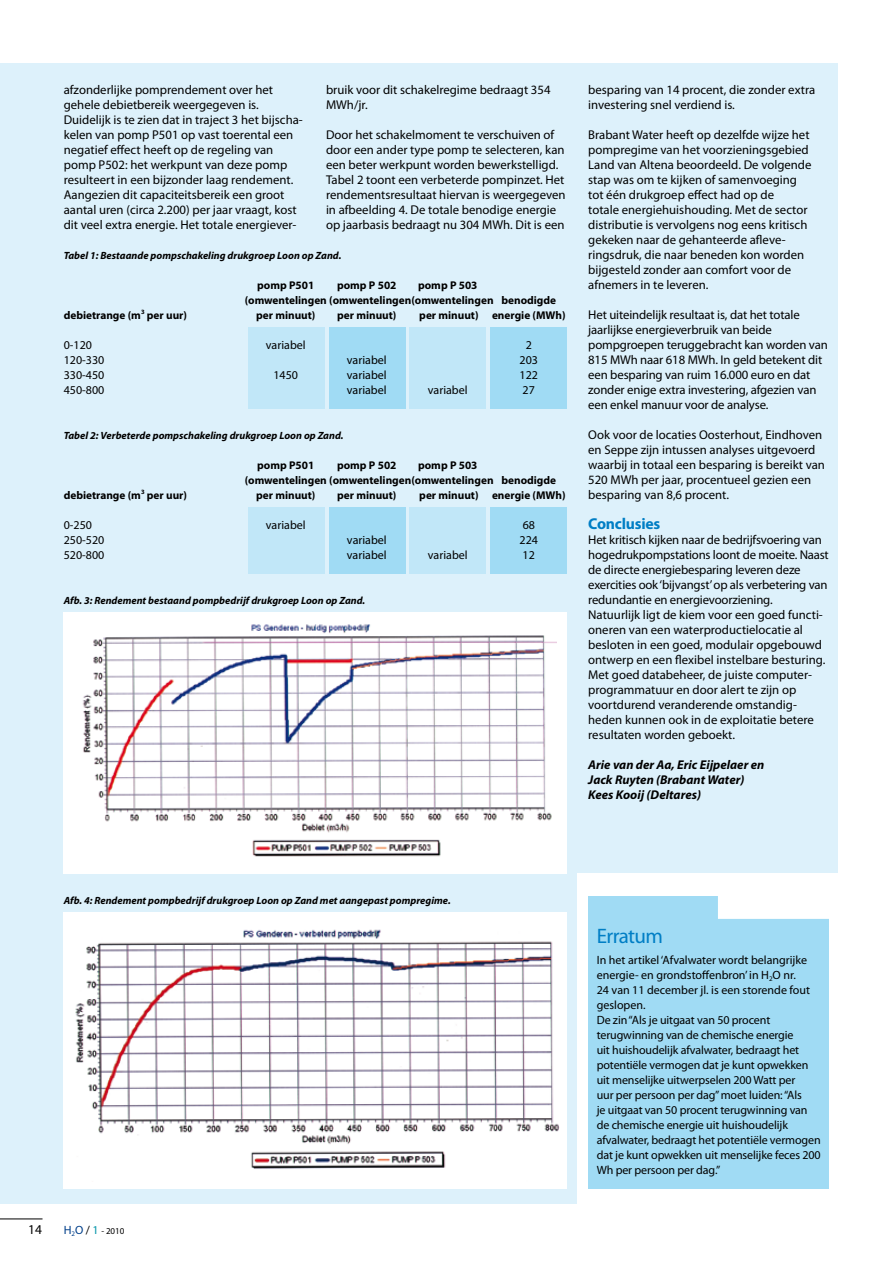
<style>
.page{position:relative;width:893px;height:1263px;background:#fff}
.page>*{position:absolute;margin:0;border:0;box-sizing:border-box;transform-origin:0 0}
.t1{font:21px "Myriad Pro";color:#007ec5}
.t2{font:700 15.75px "Myriad Pro";letter-spacing:-.015em;color:#007ec5}
.t3{font:13.5px "Myriad Pro";color:#000}
.t4{font:12.75px/15px "Myriad Pro";color:#000}
.t5{font:italic 700 12.75px/15px "Myriad Pro";color:#000}
.t6{font:12px/15px "Myriad Pro";letter-spacing:-.01em;color:#000}
.t7{font:700 11.25px/15px "Myriad Pro";color:#000}
.t8{font:italic 700 10.5px "Myriad Pro";color:#000}
.t9{font:9px "Myriad Pro";color:#000}
.s1{font-size:12px;color:#003f8a}
.s2{font-size:12px}
.s3{font-size:12px;color:#0094a8}
</style>
<div class="page">
<hr style="left:0;top:1219px;width:43px;height:1px;background:#000">
<div style="left:0;top:64px;width:838px;height:1140px;background:#ddf1fb"></div>
<div style="left:64px;top:612px;width:503px;height:262px;background:#fff"></div>
<img style="left:82px;top:624px;width:475px;height:233px">
<div style="left:64px;top:913px;width:503px;height:276px;background:#fff"></div>
<img style="left:75px;top:929px;width:485px;height:240px">
<div style="left:490px;top:327px;width:77px;height:82px;background:#a0dbf4"></div>
<div style="left:410px;top:327px;width:76px;height:82px;background:#c1e7f8"></div>
<div style="left:329px;top:327px;width:76px;height:82px;background:#a0dbf4"></div>
<div style="left:248px;top:327px;width:77px;height:82px;background:#c1e7f8"></div>
<div style="left:490px;top:507px;width:77px;height:67px;background:#a0dbf4"></div>
<div style="left:410px;top:507px;width:76px;height:67px;background:#c1e7f8"></div>
<div style="left:329px;top:507px;width:76px;height:67px;background:#a0dbf4"></div>
<div style="left:248px;top:507px;width:77px;height:67px;background:#c1e7f8"></div>
<div style="left:578px;top:874px;width:283px;height:360px;background:#fff"></div>
<div style="left:588px;top:897px;width:241px;height:292px;background:#a0dbf4"></div>
<div style="left:718px;top:895px;width:111px;height:24px;background:#fff"></div>
<p class="t4" style="left:64px;top:82px;width:241px">afzonderlijke pomprendement over het gehele debietbereik weergegeven is.<br>Duidelijk is te zien dat in traject 3 het bijscha&shy;kelen van pomp P501 op vast toerental een negatief effect heeft op de regeling van pomp P502: het werkpunt van deze pomp resulteert in een bijzonder laag rendement.<br>Aangezien dit capaciteitsbereik een groot aantal uren (circa 2.200) per jaar vraagt, kost dit veel extra energie. Het totale energiever-</p>
<p class="t4" style="left:326px;top:82px;width:226px">bruik voor dit schakelregime bedraagt 354<br>MWh/jr.</p>
<p class="t4" style="left:326px;top:127px;width:241px">Door het schakelmoment te verschuiven of door een ander type pomp te selecteren, kan een beter werkpunt worden bewerkstelligd.<br>Tabel 2 toont een verbeterde pompinzet. Het rendementsresultaat hiervan is weergegeven in afbeelding 4. De totale benodige energie op jaarbasis bedraagt nu 304 MWh. Dit is een</p>
<p class="t8" style="left:64px;top:249px;width:279px">Tabel 1: Bestaande pompschakeling drukgroep Loon op Zand.</p>
<p class="t7" style="left:257px;top:278px;width:59px">pomp P501</p>
<p class="t7" style="left:337px;top:278px;width:61px">pomp P 502</p>
<p class="t7" style="left:245px;top:278px;width:313px;text-indent:173px">pomp P 503 (omwentelingen (omwentelingen(omwentelingen benodigde</p>
<p class="t7" style="left:64px;top:308px;width:125px">debietrange (m<sup>3</sup> per uur)</p>
<p class="t7" style="left:256px;top:308px;width:61px">per minuut)</p>
<p class="t7" style="left:337px;top:308px;width:61px">per minuut)</p>
<p class="t7" style="left:419px;top:308px;width:148px">per minuut) energie (MWh)</p>
<p class="t6" style="left:64px;top:337px;width:30px">0-120</p>
<p class="t6" style="left:266px;top:337px;width:41px">variabel</p>
<p class="t6" style="left:526px;top:337px;width:8px">2</p>
<p class="t6" style="left:64px;top:352px;width:42px">120-330</p>
<p class="t6" style="left:347px;top:352px;width:41px">variabel</p>
<p class="t6" style="left:520px;top:352px;width:20px">203</p>
<p class="t6" style="left:64px;top:367px;width:42px">330-450</p>
<p class="t6" style="left:273px;top:367px;width:26px">1450</p>
<p class="t6" style="left:347px;top:367px;width:41px">variabel</p>
<p class="t6" style="left:520px;top:367px;width:20px">122</p>
<p class="t6" style="left:64px;top:382px;width:42px">450-800</p>
<p class="t6" style="left:347px;top:382px;width:41px">variabel</p>
<p class="t6" style="left:428px;top:382px;width:41px">variabel</p>
<p class="t6" style="left:523px;top:382px;width:14px">27</p>
<p class="t8" style="left:64px;top:429px;width:281px">Tabel 2: Verbeterde pompschakeling drukgroep Loon op Zand.</p>
<p class="t7" style="left:257px;top:458px;width:59px">pomp P501</p>
<p class="t7" style="left:337px;top:458px;width:61px">pomp P 502</p>
<p class="t7" style="left:245px;top:458px;width:313px;text-indent:173px">pomp P 503 (omwentelingen (omwentelingen(omwentelingen benodigde</p>
<p class="t7" style="left:64px;top:488px;width:125px">debietrange (m<sup>3</sup> per uur)</p>
<p class="t7" style="left:256px;top:488px;width:61px">per minuut)</p>
<p class="t7" style="left:337px;top:488px;width:61px">per minuut)</p>
<p class="t7" style="left:419px;top:488px;width:148px">per minuut) energie (MWh)</p>
<p class="t6" style="left:64px;top:517px;width:30px">0-250</p>
<p class="t6" style="left:266px;top:517px;width:41px">variabel</p>
<p class="t6" style="left:523px;top:517px;width:14px">68</p>
<p class="t6" style="left:64px;top:532px;width:42px">250-520</p>
<p class="t6" style="left:347px;top:532px;width:41px">variabel</p>
<p class="t6" style="left:520px;top:532px;width:20px">224</p>
<p class="t6" style="left:64px;top:547px;width:42px">520-800</p>
<p class="t6" style="left:347px;top:547px;width:41px">variabel</p>
<p class="t6" style="left:428px;top:547px;width:41px">variabel</p>
<p class="t6" style="left:523px;top:547px;width:14px">12</p>
<p class="t8" style="left:64px;top:594px;width:303px">Afb. 3: Rendement bestaand pompbedrijf drukgroep Loon op Zand.</p>
<p class="t4" style="left:588px;top:82px;width:228px">besparing van 14 procent, die zonder extra investering snel verdiend is.</p>
<p class="t4" style="left:588px;top:127px;width:225px">Brabant Water heeft op dezelfde wijze het pompregime van het voorzieningsgebied Land van Altena beoordeeld. De volgende stap was om te kijken of samenvoeging tot één drukgroep effect had op de<br>totale energiehuishouding. Met de sector distributie is vervolgens nog eens kritisch gekeken naar de gehanteerde afleve&shy;ringsdruk, die naar beneden kon worden bijgesteld zonder aan comfort voor de afnemers in te leveren.</p>
<p class="t4" style="left:588px;top:307px;width:241px">Het uiteindelijk resultaat is, dat het totale jaarlijkse energieverbruik van beide pompgroepen teruggebracht kan worden van 815 MWh naar 618 MWh. I n geld betekent dit een besparing van ruim 16.000 euro en dat zonder enige extra investering, afgezien van een enkel manuur voor de analyse.</p>
<p class="t4" style="left:588px;top:427px;width:238px">Ook voor de locaties Oosterhout, Eindhoven en Seppe zijn intussen analyses uitgevoerd waarbij in totaal een besparing is bereikt van 520 MWh per jaar, procentueel gezien een besparing van 8,6 procent.</p>
<p class="t2" style="left:588px;top:515px;width:74px">Conclusies</p>
<p class="t4" style="left:588px;top:532px;width:242px">Het kritisch kijken naar de bedrijfsvoering van hogedrukpompstations loont de moeite. Naast de directe energiebesparing leveren deze exercities ook ‘bijvangst’ op als verbetering van redundantie en energievoorziening.<br>Natuurlijk ligt de kiem voor een goed functi&shy;oneren van een waterproductielocatie al besloten in een goed, modulair opgebouwd ontwerp en een flexibel instelbare besturing.<br>Met goed databeheer, de juiste computer&shy;programmatuur en door alert te zijn op voortdurend veranderende omstandig&shy;heden kunnen ook in de exploitatie betere resultaten worden geboekt.</p>
<p class="t5" style="left:588px;top:757px;width:178px">Arie van der Aa, Eric Eijpelaer en<br>Jack Ruyten (Brabant Water)<br>Kees Kooij (Deltares)</p>
<p class="t8" style="left:64px;top:894px;width:388px">Afb. 4: Rendement pompbedrijf drukgroep Loon op Zand met aangepast pompregime.</p>
<p class="t3" style="left:28px;top:1222px;width:15px">14</p>
<p class="t9" style="left:64px;top:1226px;width:62px"><span class="s1">H</span><sub>2</sub><span class="s1">O</span> <span class="s2">/</span> <span class="s3">1</span> - 2010</p>
<h1 class="t1" style="left:597px;top:924px;width:68px">Erratum</h1>
<p class="t6" style="left:597px;top:952px;width:225px">I n het artikel ‘Afvalwater wordt belangrijke energie- en grondstoffenbron’ in H <sub>2</sub>O nr.<br>24 van 11 december jl. is een storende fout geslopen.<br>De zin “Als je uitgaat van 50 procent terugwinning van de chemische energie<br>uit huishoudelijk afvalwater, bedraagt het potentiële vermogen dat je kunt opwekken uit menselijke uitwerpselen 200 Watt per<br>uur per persoon per dag” moet luiden: “Als<br>je uitgaat van 50 procent terugwinning van de chemische energie uit huishoudelijk afvalwater, bedraagt het potentiële vermogen dat je kunt opwekken uit menselijke feces 200<br>Wh per persoon per dag.”</p>
</div>
